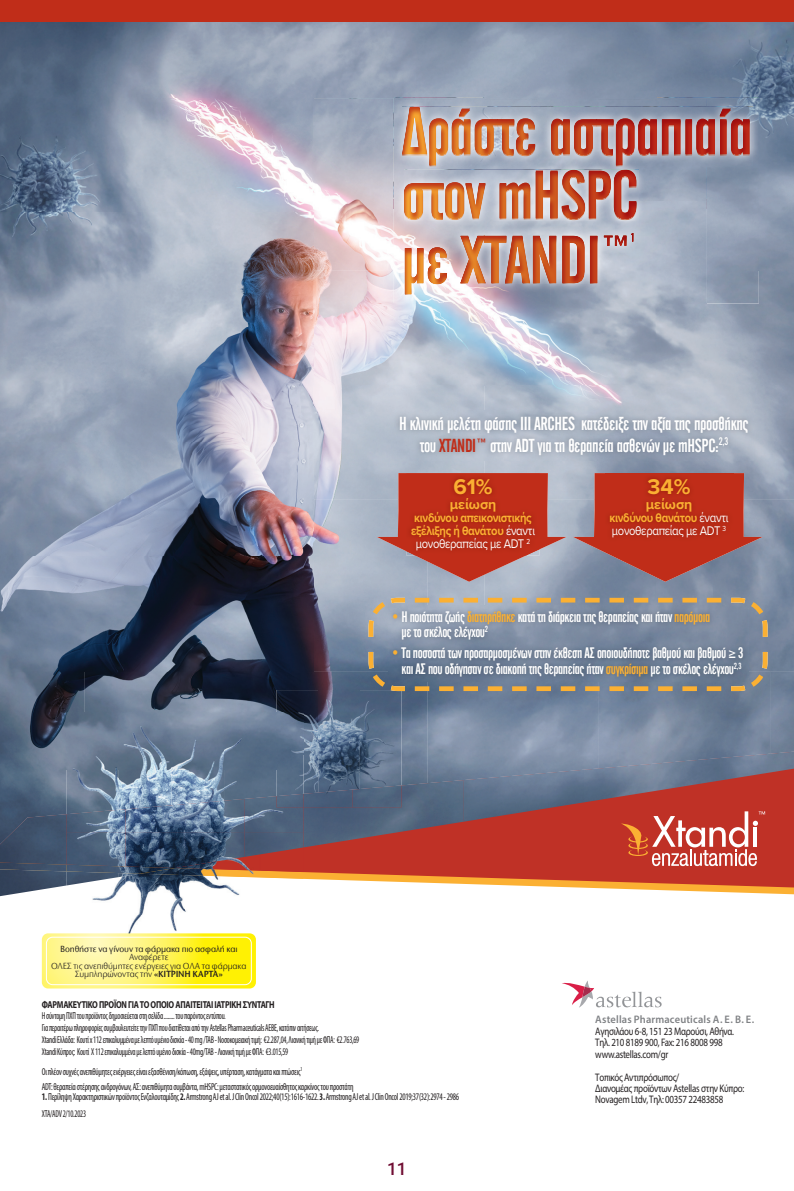
<style>
.page{position:relative;width:794px;height:1191px;background:#fff}
.page>*{position:absolute;margin:0;border:0;box-sizing:border-box;transform-origin:0 0}
.t1{font:700 22.05px "Proxima Nova";color:#fbb033}
.t2{font:18.72px/21.7px "CF Blast Gothic Medi";letter-spacing:-.02em;color:#fff;text-align:center;scale:.94 1}
.t3{font:500 17.5px "Roboto";color:#700d33}
.t4{font:15.22px/15.9px "CF Blast Gothic Medi";letter-spacing:-.03em;color:#fff;scale:.94 1}
.t5{font:700 14.17px "Proxima Nova";color:#fbb033}
.t6{font:700 12.95px/13px "Proxima Nova";letter-spacing:-.03em;color:#fbb033;text-align:center;scale:.86 1}
.t7{font:12.95px/13px "Proxima Nova";letter-spacing:-.03em;color:#fff;scale:.86 1}
.t8{font:10.85px/11.4px "Myriad Pro";letter-spacing:-.03em;color:#231f20;scale:.82 1}
.t9{font:600 10.85px "Myriad Pro";letter-spacing:.015em;color:#808285;scale:.96 1}
.t10{font:condensed 10.15px/11.7px "Myriad Pro";letter-spacing:-.03em;color:#231f20;scale:.79 1}
.t11{font:condensed 10.15px/15px "Myriad Pro";letter-spacing:-.03em;color:#231f20;scale:.85 1}
.t12{font:700 10.15px "Myriad Pro";letter-spacing:-.03em;color:#231f20;scale:.79 1}
.t13{font:9.28px/8.4px "Stone Sans ITC Hel";letter-spacing:-.015em;color:#231f20;text-align:center;scale:.94 1}
.t14{font:500 9.28px "Stone Sans ITC Hel";letter-spacing:-.01em;color:#231f20;scale:.94 1}
.s1{color:#c02d19}
.s2{font-weight:400;color:#fff}
.s3{font-weight:700;color:#fbb033}
.s4{font-weight:600}
.s5{color:#fbb033}
.s6{font-weight:700}
</style>
<div class="page">
<svg style="left:563px;top:887px;width:231px;height:7px"></svg>
<svg style="left:303px;top:802px;width:491px;height:85px;background:#c74630"></svg>
<svg style="left:620px;top:811px;width:145px;height:55px"></svg>
<img style="left:0;top:21px;width:794px;height:77px">
<img style="left:0;top:98px;width:313px;height:573px">
<img style="left:313px;top:98px;width:81px;height:172px">
<img style="left:759px;top:98px;width:35px;height:172px">
<img style="left:313px;top:270px;width:171px;height:229px">
<img style="left:484px;top:304px;width:171px;height:292px">
<img style="left:313px;top:499px;width:114px;height:172px">
<img style="left:713px;top:499px;width:81px;height:172px">
<img style="left:427px;top:582px;width:57px;height:14px">
<img style="left:0;top:671px;width:84px;height:143px">
<img style="left:84px;top:671px;width:343px;height:58px">
<img style="left:427px;top:693px;width:171px;height:87px">
<img style="left:598px;top:671px;width:172px;height:80px">
<img style="left:770px;top:671px;width:24px;height:80px">
<img style="left:401px;top:729px;width:26px;height:51px">
<img style="left:0;top:871px;width:66px;height:25px">
<img style="left:0;top:864px;width:66px;height:7px">
<img style="left:343px;top:780px;width:121px;height:61px">
<img style="left:463px;top:769px;width:121px;height:52px">
<img style="left:584px;top:751px;width:210px;height:51px">
<img style="left:0;top:814px;width:66px;height:50px">
<img style="left:303px;top:807px;width:40px;height:40px">
<img style="left:277px;top:690px;width:124px;height:52px">
<img style="left:303px;top:742px;width:15px;height:47px">
<img style="left:318px;top:742px;width:42px;height:47px">
<img style="left:360px;top:742px;width:41px;height:43px">
<img style="left:303px;top:789px;width:49px;height:18px">
<img style="left:352px;top:785px;width:49px;height:22px">
<div style="left:0;top:0;width:794px;height:21px;background:#c02d19"></div>
<img style="left:66px;top:877px;width:60px;height:24px">
<img style="left:126px;top:877px;width:59px;height:56px">
<img style="left:185px;top:877px;width:55px;height:35px">
<img style="left:140px;top:869px;width:109px;height:8px">
<img style="left:249px;top:870px;width:54px;height:9px">
<img style="left:175px;top:866px;width:43px;height:3px">
<img style="left:218px;top:857px;width:43px;height:13px">
<img style="left:261px;top:857px;width:42px;height:15px">
<img style="left:66px;top:712px;width:211px;height:58px">
<img style="left:66px;top:770px;width:53px;height:39px">
<img style="left:119px;top:770px;width:52px;height:39px">
<img style="left:171px;top:770px;width:53px;height:34px">
<img style="left:224px;top:770px;width:53px;height:29px">
<img style="left:66px;top:873px;width:53px;height:12px">
<img style="left:119px;top:873px;width:21px;height:4px">
<img style="left:66px;top:866px;width:109px;height:7px">
<img style="left:66px;top:809px;width:60px;height:57px">
<img style="left:126px;top:804px;width:59px;height:64px">
<img style="left:185px;top:799px;width:59px;height:67px">
<img style="left:244px;top:796px;width:59px;height:61px">
<img style="left:277px;top:712px;width:26px;height:82px">
<img style="left:277px;top:794px;width:26px;height:13px">
<img style="left:394px;top:99px;width:365px;height:205px">
<img style="left:404px;top:219px;width:235px;height:1px">
<img style="left:405px;top:247px;width:43px;height:47px">
<img style="left:460px;top:236px;width:137px;height:47px">
<img style="left:402px;top:108px;width:351px;height:57px">
<img style="left:404px;top:170px;width:235px;height:1px">
<img style="left:404px;top:171px;width:235px;height:48px">
<img style="left:604px;top:242px;width:22px;height:4px">
<svg style="left:604px;top:233px;width:29px;height:9px"></svg>
<img style="left:394px;top:410px;width:360px;height:50px">
<svg style="left:367px;top:596px;width:402px;height:97px;background:#959086"></svg>
<img style="left:388px;top:605px;width:360px;height:76px">
<svg style="left:377px;top:473px;width:189px;height:109px;background:#b18d91"></svg>
<svg style="left:573px;top:473px;width:189px;height:109px;background:#9f696c"></svg>
<img style="left:406px;top:473px;width:133px;height:82px">
<img style="left:605px;top:473px;width:128px;height:69px">
<svg style="left:42px;top:933px;width:214px;height:55px;background:#fef45d"></svg>
<div style="left:46px;top:936px;width:206px;height:49px;border:1px solid #fff;border-radius:6px"></div>
<svg style="left:562px;top:981px;width:99px;height:26px"></svg>
<h2 class="t2" style="left:399px;top:413px;width:373px">Η κλινική µελέτη φάσης III ARCHES κατέδειξε την αξία της προσθήκης του <span class="s1">XTANDI</span><sup>™</sup> στην ADT για τη θεραπεία ασθενών µε mHSPC:<sup>2,3</sup></h2>
<h1 class="t1" style="left:453px;top:470px;width:41px">61%</h1>
<h3 class="t5" style="left:450px;top:494px;width:48px">μείωση</h3>
<p class="t6" style="left:411px;top:511px;width:146px">κινδύνου απεικονιστικής εξέλιξης ή θανάτου <span class="s2">έναντι μονοθεραπείας με ADT</span> <sup>2</sup></p>
<h1 class="t1" style="left:647px;top:470px;width:44px">34%</h1>
<h3 class="t5" style="left:646px;top:494px;width:48px">μείωση</h3>
<p class="t7" style="left:609px;top:511px;width:140px"><span class="s3">κινδύνου θανάτου</span> έναντι μονοθεραπείας με ADT <sup>3</sup></p>
<p class="t14" style="left:60px;top:944px;width:190px">Βοηθήστε να γίνουν τα φάρμακα πιο ασφαλή και</p>
<p class="t13" style="left:51px;top:953px;width:209px">Αναφέρετε<br>ΟΛΕΣ τις ανεπιθύμητες ενέργειες για ΟΛΑ τα φάρμακα<br>Συμπληρώνοντας την <span class="s4">«ΚΙΤΡΙΝΗ ΚΑΡΤΑ»</span></p>
<h3 class="t4" style="left:401px;top:609px;width:330px;text-indent:-10px"><span class="s5">•</span> Η ποιότητα ζωής <span class="s5">διατηρήθηκε</span> κατά τη διάρκεια της θεραπείας και ήταν <span class="s5">παρόµοια </span>µε το σκέλος ελέγχου<sup>2</sup></h3>
<h3 class="t4" style="left:391px;top:645px;width:376px;text-align:center"><span class="s5">•</span> Τα ποσοστά των προσαρµοσµένων στην έκθεση ΑΣ οποιουδήποτε βαθµού και βαθµού ≥ 3 και ΑΣ που οδήγησαν σε διακοπή της θεραπείας ήταν <span class="s5">συγκρίσιµα</span> µε το σκέλος ελέγχου<sup>2,3</sup></h3>
<p class="t12" style="left:42px;top:997px;width:296px">ΦΑΡΜΑΚΕΥΤΙΚΟ ΠΡΟΪΟΝ ΓΙΑ ΤΟ ΟΠΟΙΟ ΑΠΑΙΤΕΙΤΑΙ ΙΑΤΡΙΚΗ ΣΥΝΤΑΓΗ</p>
<p class="t10" style="left:42px;top:1010px;width:403px">Η σύντομη ΠΧΠ του προϊόντος δημοσιεύεται στη σελίδα ........ του παρόντος εντύπου.<br>Για περαιτέρω πληροφορίες συμβουλευτείτε την ΠΧΠ που διατίθεται από την Astellas Pharmaceuticals AEBE, κατόπιν αιτήσεως.<br>Xtandi Ελλάδα: Κουτί x 112 επικαλυμμένα με λεπτό υμένιο δισκία - 40 mg /TAB - Νοσοκομειακή τιμή: €2.287,04, Λιανική τιμή με ΦΠΑ: €2.763,69<br>Xtandi Κύπρος: Κουτί Χ 112 επικαλυμμένα με λεπτό υμένιο δισκία - 40mg/TAB - Λιανική τιμή με ΦΠΑ: €3.015,59</p>
<p class="t11" style="left:42px;top:1063px;width:368px">Οι πλέον συχνές ανεπιθύμητες ενέργειες είναι εξασθένιση/κόπωση, εξάψεις, υπέρταση, κατάγματα και πτώσεις<sup>1<br></sup>ADT: θεραπεία στέρησης ανδρογόνων, ΑΣ: ανεπιθύμητα συμβάντα, mHSPC: μεταστατικός ορμονοευαίσθητος καρκίνος του προστάτη</p>
<p class="t11" style="left:42px;top:1087px;width:492px;line-height:17.2px"><span class="s6">1.</span> Περίληψη Χαρακτηριστικών προϊόντος Ενζαλουταμίδης <span class="s6">2.</span> Armstrong AJ et al. J Clin Oncol 2022;40(15):1616-1622. <span class="s6">3.</span> Armstrong AJ et al. J Clin Oncol 2019;37(32):2974 - 2986<br>ΧΤΑ/ADV 2/10.2023</p>
<h3 class="t3" style="left:387px;top:1156px;width:21px">11</h3>
<p class="t9" style="left:595px;top:1012px;width:167px">Astellas Pharmaceuticals A. E. B. E.</p>
<p class="t8" style="left:595px;top:1025px;width:171px">Αγησιλάου 6-8, 151 23 Μαρούσι, Αθήνα.<br>Τηλ. 210 8189 900, Fax: 216 8008 998 www.astellas.com/gr</p>
<p class="t8" style="left:595px;top:1071px;width:183px">Τοπικός Αντιπρόσωπος/<br>Διανομέας προϊόντων Astellas στην Κύπρο:<br>Novagem Ltdv, Τηλ: 00357 22483858</p>
</div>
